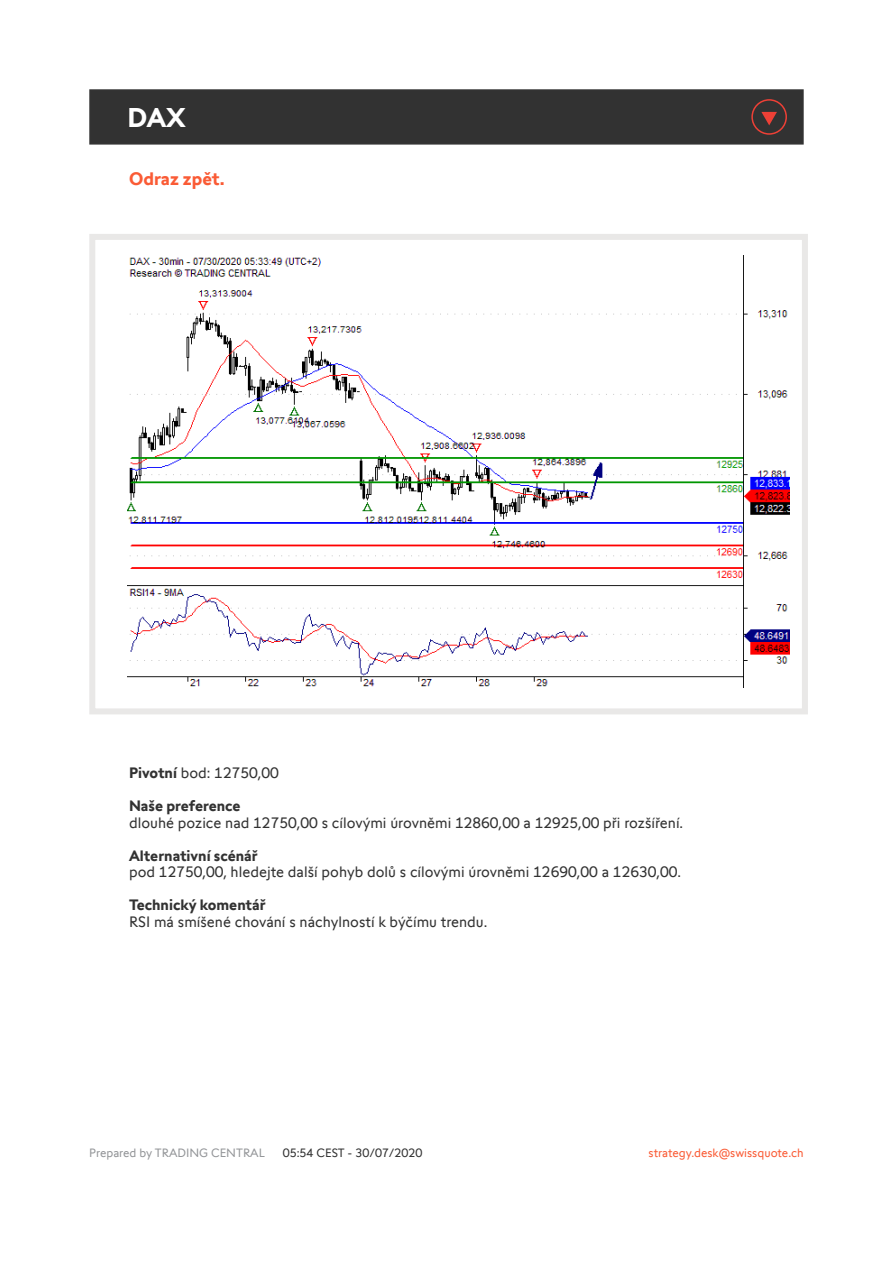
<style>
.page{position:relative;width:893px;height:1263px;background:#fff}
.page>*{position:absolute;margin:0;border:0;box-sizing:border-box;transform-origin:0 0}
.t1{font:700 27px "Swissquote CT";color:#fff}
.t2{font:700 18px "Swissquote CT";color:#fa5b35}
.t3{font:15px "Swissquote CT";color:#323232}
.t4{font:700 15px "Swissquote CT";color:#323232}
.t5{font:12px "Swissquote CT";color:#fa5b35}
.t6{font:12px "Swissquote CT";color:#939598}
.t7{font:12px "Swissquote CT";color:#323232}
.s1{font-weight:700}
</style>
<div class="page">
<div style="left:89px;top:234px;width:719px;height:480px;border:6px solid #e9e8e7"></div>
<div style="left:89px;top:89px;width:715px;height:56px;background:#323232;border:2px solid #323232"></div>
<img style="left:128px;top:255px;width:661px;height:432px">
<svg style="left:751px;top:99px;width:36px;height:36px"></svg>
<h1 class="t1" style="left:128px;top:101px;width:60px">DAX</h1>
<p class="t2" style="left:129px;top:168px;width:97px">Odraz zpět.</p>
<p class="t3" style="left:129px;top:764px;width:151px"><span class="s1">Pivotní</span> bod: 12750,00</p>
<p class="t4" style="left:129px;top:797px;width:113px">Naše preference</p>
<p class="t3" style="left:129px;top:814px;width:556px">dlouhé pozice nad 12750,00 s cílovými úrovněmi 12860,00 a 12925,00 při rozšíření.</p>
<p class="t4" style="left:129px;top:846px;width:130px">Alternativní scénář</p>
<p class="t3" style="left:129px;top:863px;width:554px">pod 12750,00, hledejte další pohyb dolů s cílovými úrovněmi 12690,00 a 12630,00.</p>
<p class="t4" style="left:129px;top:896px;width:138px">Technický komentář</p>
<p class="t3" style="left:129px;top:913px;width:360px">RSI má smíšené chování s náchylností k býčímu trendu.</p>
<p class="t6" style="left:89px;top:1145px;width:177px">Prepared by TRADING CENTRAL</p>
<p class="t7" style="left:283px;top:1145px;width:141px">05:54 CEST - 30/07/2020</p>
<p class="t5" style="left:649px;top:1145px;width:157px">strategy.desk@swissquote.ch</p>
</div>
